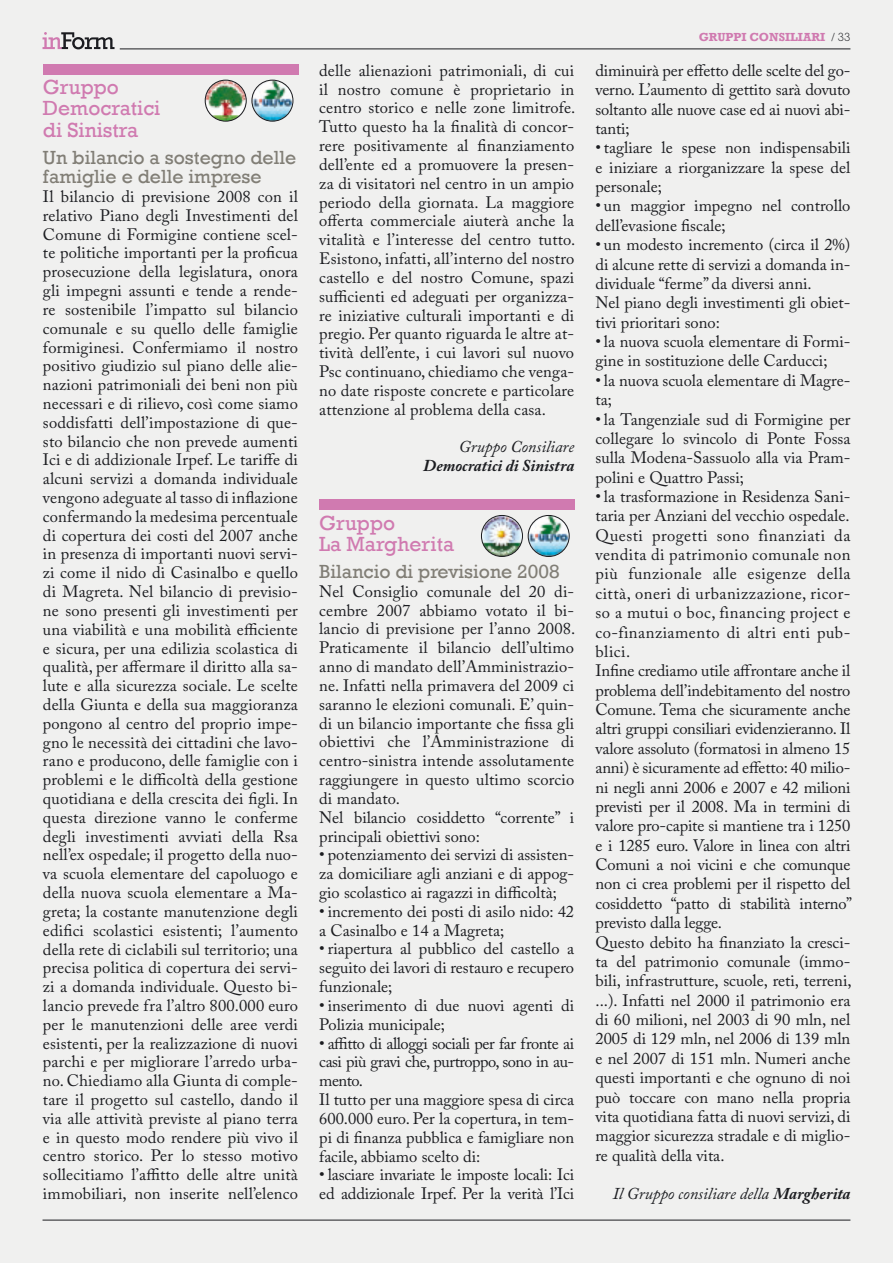
<style>
.page{position:relative;width:893px;height:1263px;background:#f0f0ef}
.page>*{position:absolute;margin:0;border:0;box-sizing:border-box;transform-origin:0 0}
.t1{font:21px/21px "Rockwell";color:#d07ab0}
.t2{font:19.5px/19.5px "Rockwell";color:#817e76}
.t3{font:16.5px/18.8px "Adobe Caslon Pro";color:#1b1c20}
.t4{font:italic 16.5px "Adobe Caslon Pro";color:#1b1c20}
.t5{font:italic 700 16.5px "Adobe Caslon Pro";color:#1b1c20}
.t6{font:700 12px "Rockwell";color:#d07ab0}
.s1{font-weight:300;color:#1b1c20}
.s2{font-weight:700}
</style>
<div class="page">
<svg style="left:43px;top:32px;width:72px;height:17px"></svg>
<hr style="left:120px;top:49px;width:730px;height:1px;background:#1b1c20">
<div style="left:43px;top:64px;width:255px;height:11px;background:#d07ab0"></div>
<img style="left:205px;top:80px;width:41px;height:41px;border-radius:50%">
<div style="left:205px;top:80px;width:41px;height:41px;border:1px solid #1b1c20;border-radius:50%"></div>
<img style="left:252px;top:80px;width:41px;height:41px;border-radius:50%">
<div style="left:252px;top:80px;width:41px;height:41px;border:1px solid #1b1c20;border-radius:50%"></div>
<div style="left:319px;top:499px;width:255px;height:11px;background:#d07ab0"></div>
<img style="left:481px;top:515px;width:41px;height:41px;border-radius:50%">
<div style="left:481px;top:515px;width:42px;height:42px;border:1px solid #1b1c20;border-radius:50%"></div>
<img style="left:528px;top:515px;width:41px;height:41px;border-radius:50%">
<div style="left:528px;top:515px;width:41px;height:42px;border:1px solid #1b1c20;border-radius:50%"></div>
<hr style="left:43px;top:1220px;width:807px;height:1px;background:#1b1c20">
<p class="t1" style="left:43px;top:77px;width:119px">Gruppo<br>Democratici di Sinistra</p>
<p class="t2" style="left:43px;top:148px;width:255px">Un bilancio a sostegno delle famiglie e delle imprese</p>
<p class="t3" style="left:43px;top:187px;width:257px;text-align:justify">Il bilancio di previsione 2008 con il relativo Piano degli Investimenti del Comune di Formigine contiene scel&shy;te politiche importanti per la proficua prosecuzione della legislatura, onora gli impegni assunti e tende a rende&shy;re sostenibile l’impatto sul bilancio comunale e su quello delle famiglie formiginesi. Confermiamo il nostro positivo giudizio sul piano delle alie&shy;nazioni patrimoniali dei beni non più necessari e di rilievo, così come siamo soddisfatti dell’impostazione di que&shy;sto bilancio che non prevede aumenti Ici e di addizionale Irpef. Le tariffe di alcuni servizi a domanda individuale vengono adeguate al tasso di inflazione confermando la medesima percentuale di copertura dei costi del 2007 anche in presenza di importanti nuovi servi&shy;zi come il nido di Casinalbo e quello di Magreta. Nel bilancio di previsio&shy;ne sono presenti gli investimenti per una viabilità e una mobilità efficiente e sicura, per una edilizia scolastica di qualità, per affermare il diritto alla sa&shy;lute e alla sicurezza sociale. Le scelte della Giunta e della sua maggioranza pongono al centro del proprio impe&shy;gno le necessità dei cittadini che lavo&shy;rano e producono, delle famiglie con i problemi e le difficoltà della gestione quotidiana e della crescita dei figli. In questa direzione vanno le conferme degli investimenti avviati della Rsa nell’ex ospedale; il progetto della nuo&shy;va scuola elementare del capoluogo e della nuova scuola elementare a Ma&shy;greta; la costante manutenzione degli edifici scolastici esistenti; l’aumento della rete di ciclabili sul territorio; una precisa politica di copertura dei servi&shy;zi a domanda individuale. Questo bi&shy;lancio prevede fra l’altro 800.000 euro per le manutenzioni delle aree verdi esistenti, per la realizzazione di nuovi parchi e per migliorare l’arredo urba&shy;no. Chiediamo alla Giunta di comple&shy;tare il progetto sul castello, dando il via alle attività previste al piano terra e in questo modo rendere più vivo il centro storico. Per lo stesso motivo sollecitiamo l’affitto delle altre unità immobiliari, non inserite nell’elenco</p>
<p class="t3" style="left:319px;top:61px;width:258px;text-align:justify">delle alienazioni patrimoniali, di cui il nostro comune è proprietario in centro storico e nelle zone limitrofe.<br>Tutto questo ha la finalità di concor&shy;rere positivamente al finanziamento dell’ente ed a promuovere la presen&shy;za di visitatori nel centro in un ampio periodo della giornata. La maggiore offerta commerciale aiuterà anche la vitalità e l’interesse del centro tutto.<br>Esistono, infatti, all’interno del nostro castello e del nostro Comune, spazi sufficienti ed adeguati per organizza&shy;re iniziative culturali importanti e di pregio. Per quanto riguarda le altre at&shy;tività dell’ente, i cui lavori sul nuovo Psc continuano, chiediamo che venga&shy;no date risposte concrete e particolare attenzione al problema della casa.</p>
<p class="t4" style="left:459px;top:437px;width:117px">Gruppo Consiliare</p>
<p class="t5" style="left:423px;top:456px;width:153px">Democratici di Sinistra</p>
<p class="t1" style="left:319px;top:512px;width:136px">Gruppo<br>La Margherita</p>
<p class="t2" style="left:319px;top:562px;width:242px">Bilancio di previsione 2008</p>
<p class="t3" style="left:319px;top:582px;width:258px">Nel Consiglio comunale del 20 di&shy;cembre 2007 abbiamo votato il bi&shy;lancio di previsione per l’anno 2008.<br>Praticamente il bilancio dell’ultimo anno di mandato dell’Amministrazio&shy;ne. Infatti nella primavera del 2009 ci saranno le elezioni comunali. E’ quin&shy;di un bilancio importante che fissa gli obiettivi che l’Amministrazione di centro-sinistra intende assolutamente raggiungere in questo ultimo scorcio di mandato.<br>Nel bilancio cosiddetto “corrente” i principali obiettivi sono:</p>
<p class="t3" style="left:319px;top:845px;width:256px;text-align:justify">• potenziamento dei servizi di assisten&shy;za domiciliare agli anziani e di appog&shy;gio scolastico ai ragazzi in difficoltà;</p>
<p class="t3" style="left:319px;top:902px;width:256px">• incremento dei posti di asilo nido: 42 a Casinalbo e 14 a Magreta;</p>
<p class="t3" style="left:319px;top:939px;width:256px;text-align:justify">• riapertura al pubblico del castello a seguito dei lavori di restauro e recupero funzionale;</p>
<p class="t3" style="left:319px;top:996px;width:256px">• inserimento di due nuovi agenti di<br>Polizia municipale;</p>
<p class="t3" style="left:319px;top:1033px;width:256px">• affitto di alloggi sociali per far fronte ai casi più gravi che, purtroppo, sono in au&shy;mento.<br>Il tutto per una maggiore spesa di circa 600.000 euro. Per la copertura, in tem&shy;pi di finanza pubblica e famigliare non facile, abbiamo scelto di:</p>
<p class="t3" style="left:319px;top:1165px;width:256px">• lasciare invariate le imposte locali: Ici ed addizionale Irpef. Per la verità l’Ici</p>
<p class="t6" style="left:699px;top:29px;width:28px">GRUPP</p>
<p class="t6" style="left:741px;top:29px;width:104px">I CONSILIARI <span class="s1">/ 33</span></p>
<p class="t3" style="left:595px;top:61px;width:256px;line-height:19.4px;text-align:justify">diminuirà per effetto delle scelte del go&shy;verno. L’aumento di gettito sarà dovuto soltanto alle nuove case ed ai nuovi abi&shy;tanti;</p>
<p class="t3" style="left:595px;top:138px;width:256px;line-height:19.4px;text-align:justify">• tagliare le spese non indispensabili e iniziare a riorganizzare la spese del personale;</p>
<p class="t3" style="left:595px;top:196px;width:256px;line-height:19.4px">• un maggior impegno nel controllo dell’evasione fiscale;</p>
<p class="t3" style="left:595px;top:235px;width:256px;line-height:19.4px">• un modesto incremento (circa il 2%) di alcune rette di servizi a domanda in&shy;dividuale “ferme” da diversi anni.<br>Nel piano degli investimenti gli obiet&shy;tivi prioritari sono:</p>
<p class="t3" style="left:595px;top:332px;width:256px;line-height:19.4px">• la nuova scuola elementare di Formi&shy;gine in sostituzione delle Carducci;</p>
<p class="t3" style="left:595px;top:370px;width:256px;line-height:19.4px">• la nuova scuola elementare di Magre&shy;ta;</p>
<p class="t3" style="left:595px;top:409px;width:256px;line-height:19.4px;text-align:justify">• la Tangenziale sud di Formigine per collegare lo svincolo di Ponte Fossa sulla Modena-Sassuolo alla via Pram&shy;polini e Quattro Passi;</p>
<p class="t3" style="left:595px;top:487px;width:258px;line-height:19.4px">• la trasformazione in Residenza Sani&shy;taria per Anziani del vecchio ospedale.<br>Questi progetti sono finanziati da vendita di patrimonio comunale non più funzionale alle esigenze della città, oneri di urbanizzazione, ricor&shy;so a mutui o boc, financing project e co-finanziamento di altri enti pub&shy;blici.<br>Infine crediamo utile affrontare anche il problema dell’indebitamento del nostro Comune. Tema che sicuramente anche altri gruppi consiliari evidenzieranno. Il valore assoluto (formatosi in almeno 15 anni) è sicuramente ad effetto: 40 milio&shy;ni negli anni 2006 e 2007 e 42 milioni previsti per il 2008. Ma in termini di valore pro-capite si mantiene tra i 1250 e i 1285 euro. Valore in linea con altri Comuni a noi vicini e che comunque non ci crea problemi per il rispetto del cosiddetto “patto di stabilità interno” previsto dalla legge.<br>Questo debito ha finanziato la cresci&shy;ta del patrimonio comunale (immo&shy;bili, infrastrutture, scuole, reti, terreni, ...). Infatti nel 2000 il patrimonio era di 60 milioni, nel 2003 di 90 mln, nel 2005 di 129 mln, nel 2006 di 139 mln e nel 2007 di 151 mln. Numeri anche questi importanti e che ognuno di noi può toccare con mano nella propria vita quotidiana fatta di nuovi servizi, di maggior sicurezza stradale e di miglio&shy;re qualità della vita.</p>
<p class="t4" style="left:613px;top:1184px;width:239px">Il Gruppo consiliare della <span class="s2">Margherita</span></p>
</div>
